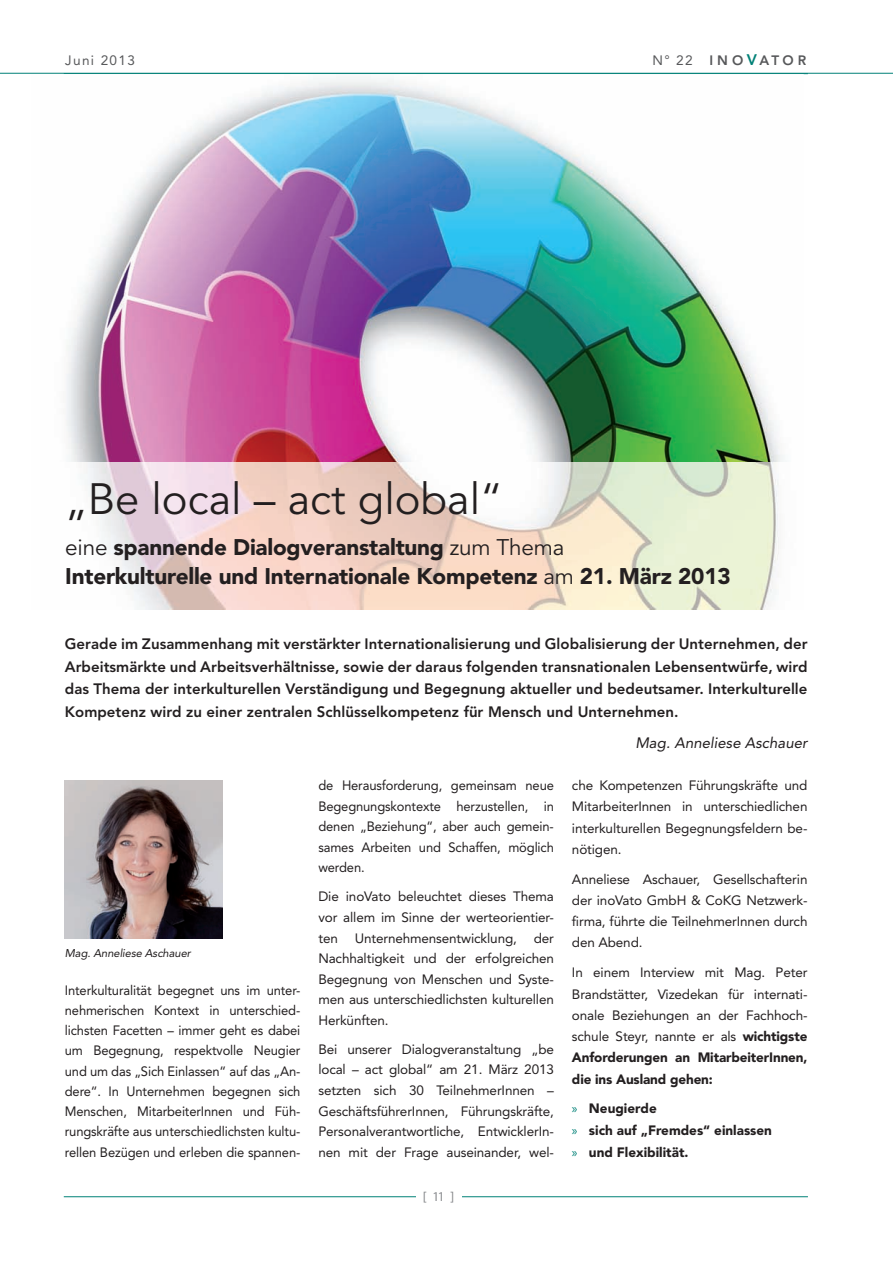
<style>
.page{position:relative;width:893px;height:1263px;background:#fff}
.page>*{position:absolute;margin:0;border:0;box-sizing:border-box;transform-origin:0 0}
.t1{font:43.5px "Avenir LT Std";color:#231f20}
.t2{font:900 22.5px/28.5px "Avenir LT";letter-spacing:-.01em;color:#231f20}
.t3{font:800 15px/22.5px "Avenir";letter-spacing:.005em;color:#231f20;text-align:justify}
.t4{font:italic 15px "Avenir";letter-spacing:.005em;color:#231f20}
.t5{font:13.5px/20.5px "Avenir";letter-spacing:-.01em;color:#231f20;text-align:justify}
.t6{font:13.5px/20.2px "Avenir";letter-spacing:-.01em;color:#231f20;text-align:justify;scale:.96 1}
.t7{font:900 13.5px/21.6px "Avenir";color:#231f20}
.t8{font:800 13.5px "Avenir";letter-spacing:.3em;color:#57585a}
.t9{font:13.5px "Avenir";letter-spacing:.1em;color:#57585a}
.t10{font:13.5px "Myriad Pro";color:#808285}
.t11{font:italic 11.25px "Avenir";letter-spacing:-.01em;color:#231f20}
.s1{font-weight:400}
.s2{font-size:15.15px;color:#008177}
.s3{font-family:"Avenir LT Std";font-weight:400}
.s4{color:#8b8d90}
.s5{font-weight:900}
.s6{font-family:"Myriad Pro";font-weight:400;color:#008177}
</style>
<div class="page">
<hr style="left:64px;top:1196px;width:744px;height:1px;background:#008177">
<div style="left:416px;top:1191px;width:46px;height:16px;background:#fff"></div>
<img style="left:66px;top:74px;width:738px;height:389px">
<svg style="left:85px;top:463px;width:694px;height:147px;background:#eedfd2"></svg>
<hr style="left:0;top:73px;width:893px;height:1px;background:#008177">
<img style="left:65px;top:781px;width:157px;height:157px">
<p class="t9" style="left:65px;top:53px;width:71px">Juni 2013</p>
<p class="t8" style="left:652px;top:53px;width:155px"><span class="s1">N° 22</span> INO<span class="s2">V</span>ATOR</p>
<h1 class="t1" style="left:65px;top:474px;width:439px">„Be local – act global“</h1>
<h2 class="t2" style="left:65px;top:533px;width:667px"><span class="s3">eine</span> spannende Dialogveranstaltung <span class="s3">zum Thema<br></span>Interkulturelle und Internationale Kompetenz <span class="s3">am</span> 21. März 2013</h2>
<p class="t3" style="left:65px;top:633px;width:744px">Gerade im Zusammenhang mit verstärkter Internationalisierung und Globalisierung der Unternehmen, der Arbeitsmärkte und Arbeitsverhältnisse, sowie der daraus folgenden transnationalen Lebensentwürfe, wird das Thema der interkulturellen Verständigung und Begegnung aktueller und bedeutsamer. Interkulturelle Kompetenz wird zu einer zentralen Schlüsselkompetenz für Mensch und Unternehmen.</p>
<p class="t4" style="left:635px;top:734px;width:174px">Mag. Anneliese Aschauer</p>
<p class="t11" style="left:65px;top:947px;width:127px">Mag. Anneliese Aschauer</p>
<p class="t6" style="left:65px;top:980px;width:247px">Interkulturalität begegnet uns im unter&shy;nehmerischen Kontext in unterschied&shy;lichsten Facetten – immer geht es dabei um Begegnung, respektvolle Neugier und um das „Sich Einlassen“ auf das „An&shy;dere“. In Unternehmen begegnen sich Menschen, MitarbeiterInnen und Füh&shy;rungskräfte aus unterschiedlichsten kultu&shy;rellen Bezügen und erleben die spannen-</p>
<p class="t6" style="left:318px;top:775px;width:247px">de Herausforderung, gemeinsam neue Begegnungskontexte herzustellen, in denen „Beziehung“, aber auch gemein&shy;sames Arbeiten und Schaffen, möglich werden.</p>
<p class="t5" style="left:318px;top:886px;width:237px">Die inoVato beleuchtet dieses Thema vor allem im Sinne der werteorientier&shy;ten Unternehmensentwicklung, der Nachhaltigkeit und der erfolgreichen Begegnung von Menschen und Syste&shy;men aus unterschiedlichsten kulturellen Herkünften.</p>
<p class="t5" style="left:318px;top:1039px;width:237px">Bei unserer Dialogveranstaltung „be local – act global“ am 21. März 2013 setzten sich 30 TeilnehmerInnen – GeschäftsführerInnen, Führungskräfte, Personalverantwortliche, EntwicklerIn&shy;nen mit der Frage auseinander, wel-</p>
<p class="t10" style="left:423px;top:1188px;width:33px">[ <span class="s4">11</span> ]</p>
<p class="t5" style="left:572px;top:775px;width:237px;line-height:21.3px">che Kompetenzen Führungskräfte und MitarbeiterInnen in unterschiedlichen interkulturellen Begegnungsfeldern be&shy;nötigen.</p>
<p class="t5" style="left:572px;top:868px;width:237px;line-height:21.3px">Anneliese Aschauer, Gesellschafterin der inoVato GmbH &amp; CoKG Netzwerk&shy;firma, führte die TeilnehmerInnen durch den Abend.</p>
<p class="t5" style="left:572px;top:962px;width:237px;line-height:21.3px">In einem Interview mit Mag. Peter Brandstätter, Vizedekan für internati&shy;onale Beziehungen an der Fachhoch&shy;schule Steyr, nannte er als <span class="s5">wichtigste Anforderungen an MitarbeiterInnen, die ins Ausland gehen:</span></p>
<p class="t7" style="left:572px;top:1098px;width:202px"><span class="s6">»</span> Neugierde<br><span class="s6">»</span> sich auf „Fremdes“ einlassen <span class="s6">»</span> und Flexibilität.</p>
</div>
